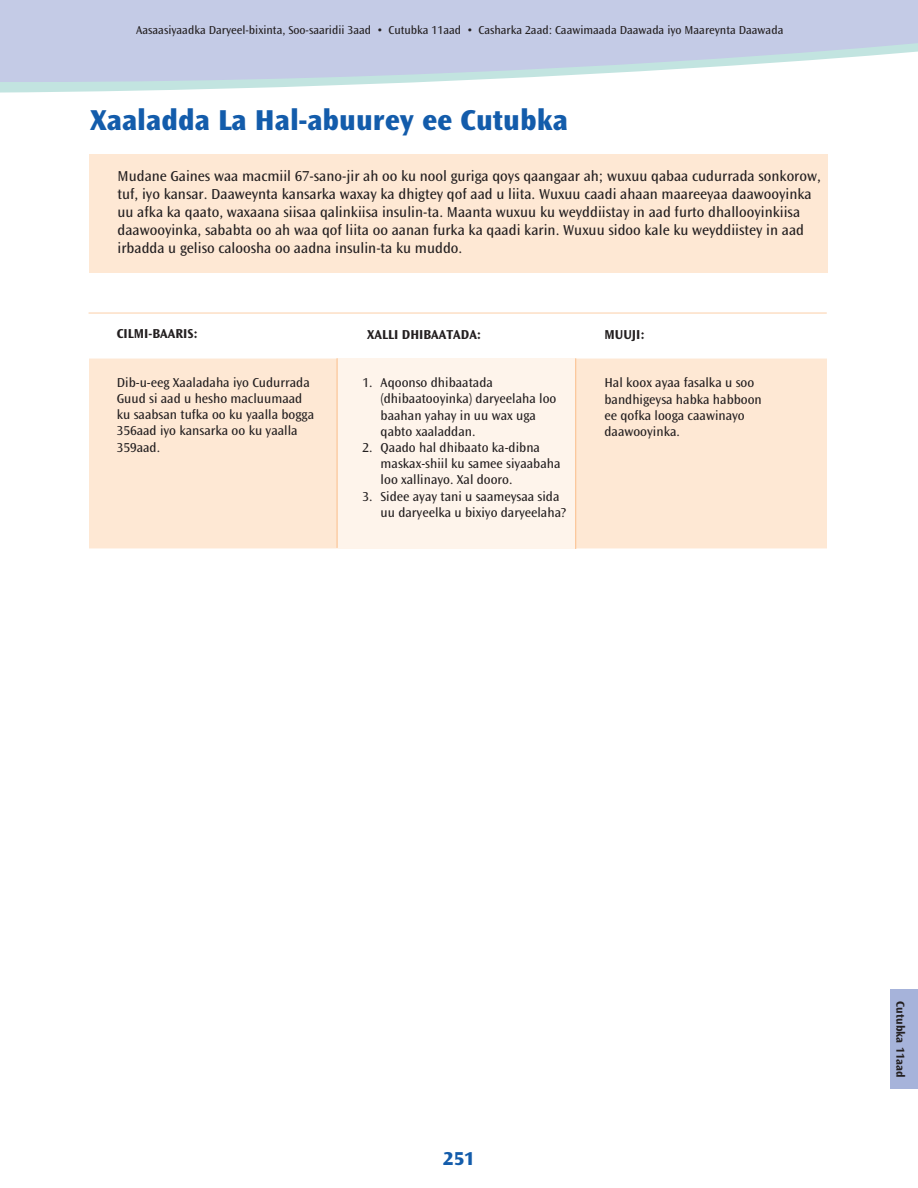
<style>
.page{position:relative;width:918px;height:1188px;background:#fff}
.page>*{position:absolute;margin:0;border:0;box-sizing:border-box;transform-origin:0 0}
.t1{font:800 30px "Ocean Sans Std";color:#135cab}
.t2{font:800 19.5px "Ocean Sans Std";color:#135cab}
.t3{font:15px/18px "Ocean Sans Std";color:#231f20}
.t4{font:13.5px/16.2px "Ocean Sans Std";color:#231f20}
.t5{font:700 13.5px "Ocean Sans Std";color:#231f20}
.t6{font:12px "Ocean Sans Std";color:#231f20}
.t7{font:700 12px "Ocean Sans Std";color:#231f20}
</style>
<div class="page">
<svg style="left:0;top:0;width:918px;height:93px;fill:#c4cbe6"></svg>
<div style="left:89px;top:154px;width:738px;height:119px;background:#fee8d4"></div>
<hr style="left:89px;top:312px;width:738px;height:2px;background:#fddfc5">
<div style="left:89px;top:358px;width:738px;height:191px;background:#fef4eb"></div>
<div style="left:576px;top:359px;width:251px;height:189px;background:#fee8d4"></div>
<div style="left:89px;top:359px;width:248px;height:189px;background:#fee8d4"></div>
<hr style="left:575px;top:358px;width:1px;height:191px;background:#fbbd89">
<hr style="left:337px;top:358px;width:1px;height:190px;background:#fbbd89">
<div style="left:891px;top:990px;width:27px;height:99px;background:#a6b3da"></div>
<p class="t6" style="left:136px;top:23px;width:649px">Aasaasiyaadka Daryeel-bixinta, Soo-saaridii 3aad • Cutubka 11aad • Casharka 2aad: Caawimaada Daawada iyo Maareynta Daawada</p>
<p class="t1" style="left:90px;top:103px;width:479px">Xaaladda La Hal-abuurey ee Cutubka</p>
<p class="t3" style="left:118px;top:167px;width:705px">Mudane Gaines waa macmiil 67-sano-jir ah oo ku nool guriga qoys qaangaar ah; wuxuu qabaa cudurrada sonkorow, tuf, iyo kansar. Daaweynta kansarka waxay ka dhigtey qof aad u liita. Wuxuu caadi ahaan maareeyaa daawooyinka uu afka ka qaato, waxaana siisaa qalinkiisa insulin-ta. Maanta wuxuu ku weyddiistay in aad furto dhallooyinkiisa daawooyinka, sababta oo ah waa qof liita oo aanan furka ka qaadi karin. Wuxuu sidoo kale ku weyddiistey in aad irbadda u geliso caloosha oo aadna insulin-ta ku muddo.</p>
<p class="t5" style="left:117px;top:326px;width:83px">CILMI-BAARIS:</p>
<p class="t4" style="left:117px;top:374px;width:199px">Dib-u-eeg Xaaladaha iyo Cudurrada<br>Guud si aad u hesho macluumaad ku saabsan tufka oo ku yaalla bogga<br>356aad iyo kansarka oo ku yaalla<br>359aad.</p>
<p class="t5" style="left:367px;top:327px;width:116px">XALLI DHIBAATADA:</p>
<p class="t4" style="left:381px;top:375px;width:177px;text-indent:-18px">1. Aqoonso dhibaatada (dhibaatooyinka) daryeelaha loo baahan yahay in uu wax uga qabto xaaladdan.</p>
<p class="t4" style="left:381px;top:440px;width:181px;text-indent:-18px">2. Qaado hal dhibaato ka-dibna maskax-shiil ku samee siyaabaha loo xallinayo. Xal dooro.</p>
<p class="t4" style="left:381px;top:488px;width:187px;text-indent:-18px">3. Sidee ayay tani u saameysaa sida uu daryeelka u bixiyo daryeelaha?</p>
<p class="t5" style="left:604px;top:327px;width:42px">MUUJI:</p>
<p class="t4" style="left:604px;top:375px;width:159px">Hal koox ayaa fasalka u soo bandhigeysa habka habboon ee qofka looga caawinayo daawooyinka.</p>
<h2 class="t2" style="left:443px;top:1148px;width:33px">251</h2>
<p class="t7" style="left:907px;top:1001px;width:78px;rotate:90deg">Cutubka 11aad</p>
</div>
